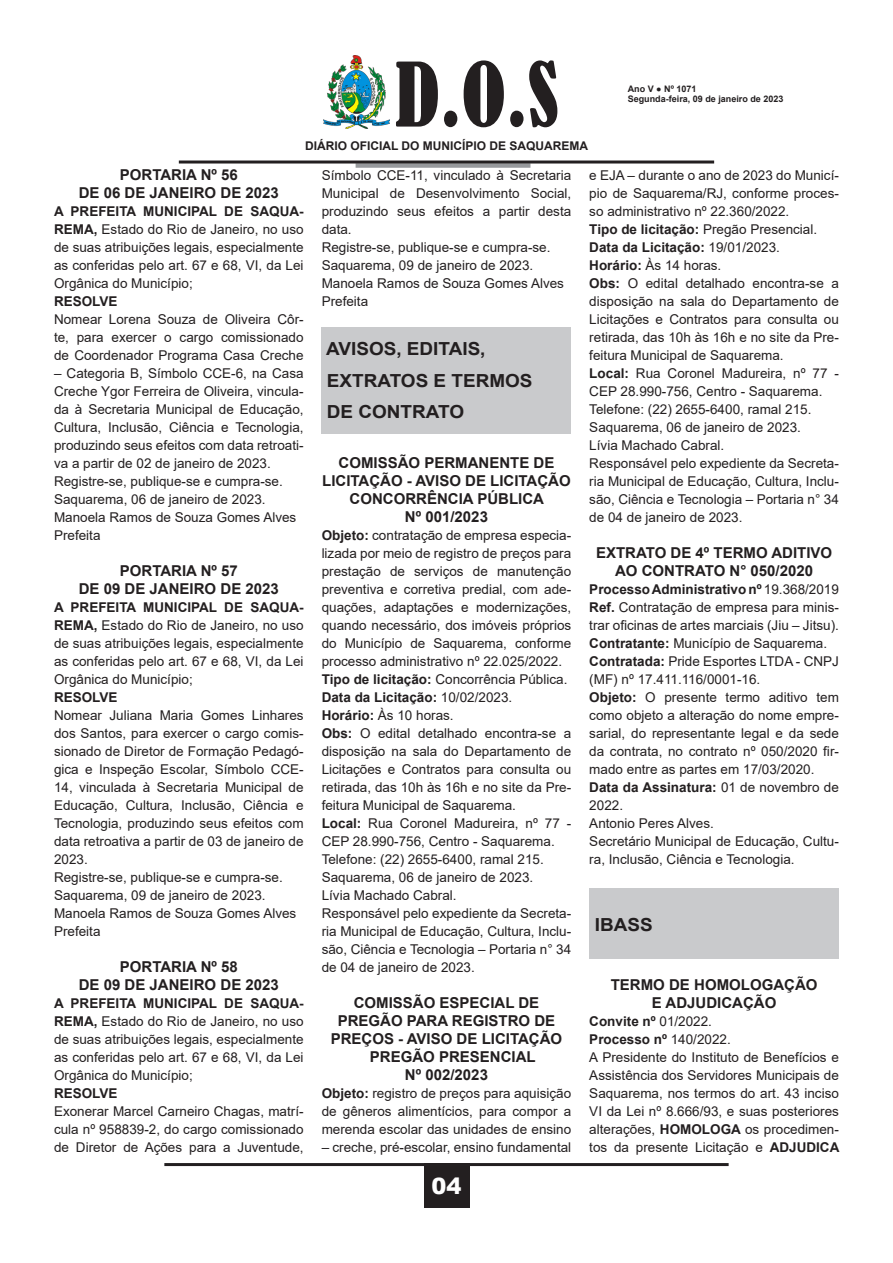
<style>
.page{position:relative;width:893px;height:1263px;background:#fff}
.page>*{position:absolute;margin:0;border:0;box-sizing:border-box;transform-origin:0 0}
.t1{font:condensed 82.5px "Bernard";color:#231f20}
.t2{font:900 22.5px "Arial";color:#fff}
.t3{font:700 18px "Arial";color:#231f20;scale:1.05 1}
.t4{font:700 15px/18px "Arial";color:#231f20;text-align:center}
.t5{font:13.5px/18px "Arial";color:#231f20;text-align:justify}
.t6{font:700 13.5px "Arial";color:#231f20}
.t7{font:700 12px "Arial";color:#231f20}
.t8{font:700 9px/10.8px "Arial";color:#231f20}
.s1{font-weight:700}
.s2{font-weight:400}
</style>
<div class="page">
<hr style="left:164px;top:1163px;width:565px;height:3px;background:#231f20">
<div style="left:424px;top:1163px;width:45px;height:45px;background:#231f20"></div>
<img style="left:324px;top:55px;width:65px;height:73px">
<div style="left:356px;top:163px;width:174px;height:5px;background:#97999c"></div>
<hr style="left:179px;top:161px;width:535px;height:3px;background:#231f20">
<div style="left:322px;top:327px;width:249px;height:107px;background:#c9cacc"></div>
<div style="left:590px;top:889px;width:249px;height:70px;background:#c9cacc"></div>
<h1 class="t1" style="left:395px;top:47px;width:165px">D.O.S</h1>
<p class="t7" style="left:305px;top:137px;width:285px">DIÁRIO OFICIAL DO MUNICÍPIO DE SAQUAREMA</p>
<p class="t8" style="left:628px;top:83px;width:157px">Ano V ● Nº 1071<br>Segunda-feira, 09 de janeiro de 2023</p>
<p class="t4" style="left:120px;top:166px;width:119px">PORTARIA Nº 56</p>
<p class="t4" style="left:79px;top:184px;width:202px">DE 06 DE JANEIRO DE 2023</p>
<p class="t5" style="left:54px;top:202px;width:251px"><span class="s1">A PREFEITA MUNICIPAL DE SAQUA-REMA,</span> Estado do Rio de Janeiro, no uso de suas atribuições legais, especialmente as conferidas pelo art. 67 e 68, VI, da Lei Orgânica do Município;</p>
<p class="t6" style="left:54px;top:292px;width:65px">RESOLVE</p>
<p class="t5" style="left:54px;top:310px;width:251px">Nomear Lorena Souza de Oliveira Côr&shy;te, para exercer o cargo comissionado de Coordenador Programa Casa Creche</p>
<p class="t5" style="left:54px;top:364px;width:251px">– Categoria B, Símbolo CCE-6, na Casa Creche Ygor Ferreira de Oliveira, vincula&shy;da à Secretaria Municipal de Educação, Cultura, Inclusão, Ciência e Tecnologia, produzindo seus efeitos com data retroati&shy;va a partir de 02 de janeiro de 2023.</p>
<p class="t5" style="left:54px;top:472px;width:230px">Registre-se, publique-se e cumpra-se.</p>
<p class="t5" style="left:54px;top:490px;width:213px">Saquarema, 06 de janeiro de 2023.</p>
<p class="t5" style="left:54px;top:508px;width:244px">Manoela Ramos de Souza Gomes Alves</p>
<p class="t5" style="left:54px;top:526px;width:48px">Prefeita</p>
<p class="t4" style="left:120px;top:562px;width:119px">PORTARIA Nº 57</p>
<p class="t4" style="left:79px;top:580px;width:202px">DE 09 DE JANEIRO DE 2023</p>
<p class="t5" style="left:54px;top:598px;width:251px"><span class="s1">A PREFEITA MUNICIPAL DE SAQUA-REMA,</span> Estado do Rio de Janeiro, no uso de suas atribuições legais, especialmente as conferidas pelo art. 67 e 68, VI, da Lei Orgânica do Município;</p>
<p class="t6" style="left:54px;top:688px;width:65px">RESOLVE</p>
<p class="t5" style="left:54px;top:706px;width:251px">Nomear Juliana Maria Gomes Linhares dos Santos, para exercer o cargo comis&shy;sionado de Diretor de Formação Pedagó&shy;gica e Inspeção Escolar, Símbolo CCE-14, vinculada à Secretaria Municipal de Educação, Cultura, Inclusão, Ciência e Tecnologia, produzindo seus efeitos com data retroativa a partir de 03 de janeiro de 2023.</p>
<p class="t5" style="left:54px;top:868px;width:230px">Registre-se, publique-se e cumpra-se.</p>
<p class="t5" style="left:54px;top:886px;width:213px">Saquarema, 09 de janeiro de 2023.</p>
<p class="t5" style="left:54px;top:904px;width:244px">Manoela Ramos de Souza Gomes Alves</p>
<p class="t5" style="left:54px;top:922px;width:48px">Prefeita</p>
<p class="t4" style="left:120px;top:958px;width:119px">PORTARIA Nº 58</p>
<p class="t4" style="left:79px;top:976px;width:202px">DE 09 DE JANEIRO DE 2023</p>
<p class="t5" style="left:54px;top:994px;width:251px"><span class="s1">A PREFEITA MUNICIPAL DE SAQUA-REMA,</span> Estado do Rio de Janeiro, no uso de suas atribuições legais, especialmente as conferidas pelo art. 67 e 68, VI, da Lei Orgânica do Município;</p>
<p class="t6" style="left:54px;top:1084px;width:65px">RESOLVE</p>
<p class="t5" style="left:54px;top:1102px;width:251px">Exonerar Marcel Carneiro Chagas, matrí&shy;cula nº 958839-2, do cargo comissionado de Diretor de Ações para a Juventude,</p>
<p class="t5" style="left:322px;top:166px;width:251px">Símbolo CCE-11, vinculado à Secretaria Municipal de Desenvolvimento Social, produzindo seus efeitos a partir desta data.</p>
<p class="t5" style="left:322px;top:238px;width:230px">Registre-se, publique-se e cumpra-se.</p>
<p class="t5" style="left:322px;top:256px;width:213px">Saquarema, 09 de janeiro de 2023.</p>
<p class="t5" style="left:322px;top:274px;width:244px">Manoela Ramos de Souza Gomes Alves</p>
<p class="t5" style="left:322px;top:292px;width:48px">Prefeita</p>
<p class="t3" style="left:326px;top:336px;width:153px">AVISOS, EDITAIS,</p>
<p class="t3" style="left:327px;top:368px;width:197px">EXTRATOS E TERMOS</p>
<p class="t3" style="left:327px;top:399px;width:132px">DE CONTRATO</p>
<p class="t4" style="left:339px;top:454px;width:217px">COMISSÃO PERMANENTE DE</p>
<p class="t4" style="left:322px;top:472px;width:250px">LICITAÇÃO - AVISO DE LICITAÇÃO</p>
<p class="t4" style="left:350px;top:490px;width:196px">CONCORRÊNCIA PÚBLICA</p>
<p class="t4" style="left:405px;top:508px;width:85px">Nº 001/2023</p>
<p class="t5" style="left:322px;top:526px;width:251px"><span class="s1">Objeto:</span> contratação de empresa especia&shy;lizada por meio de registro de preços para prestação de serviços de manutenção preventiva e corretiva predial, com ade&shy;quações, adaptações e modernizações, quando necessário, dos imóveis próprios do Município de Saquarema, conforme processo administrativo nº 22.025/2022.</p>
<p class="t5" style="left:322px;top:670px;width:247px"><span class="s1">Tipo de licitação:</span> Concorrência Pública.</p>
<p class="t6" style="left:322px;top:688px;width:192px">Data da Licitação: <span class="s2">10/02/2023.</span></p>
<p class="t5" style="left:322px;top:706px;width:134px"><span class="s1">Horário:</span> Às 10 horas.</p>
<p class="t5" style="left:322px;top:724px;width:251px"><span class="s1">Obs:</span> O edital detalhado encontra-se a disposição na sala do Departamento de Licitações e Contratos para consulta ou retirada, das 10h às 16h e no site da Pre&shy;feitura Municipal de Saquarema.</p>
<p class="t5" style="left:322px;top:814px;width:251px"><span class="s1">Local:</span> Rua Coronel Madureira, nº 77 -<br>CEP 28.990-756, Centro - Saquarema.</p>
<p class="t5" style="left:322px;top:850px;width:224px">Telefone: (22) 2655-6400, ramal 215.</p>
<p class="t5" style="left:322px;top:868px;width:213px">Saquarema, 06 de janeiro de 2023.</p>
<p class="t5" style="left:322px;top:886px;width:137px">Lívia Machado Cabral.</p>
<p class="t5" style="left:322px;top:904px;width:251px">Responsável pelo expediente da Secreta&shy;ria Municipal de Educação, Cultura, Inclu&shy;são, Ciência e Tecnologia – Portaria n° 34 de 04 de janeiro de 2023.</p>
<p class="t4" style="left:354px;top:994px;width:187px">COMISSÃO ESPECIAL DE</p>
<p class="t4" style="left:331px;top:1012px;width:233px">PREGÃO PARA REGISTRO DE<br>PREÇOS - AVISO DE LICITAÇÃO</p>
<p class="t4" style="left:370px;top:1048px;width:167px">PREGÃO PRESENCIAL</p>
<p class="t4" style="left:405px;top:1066px;width:85px">Nº 002/2023</p>
<p class="t5" style="left:322px;top:1084px;width:251px"><span class="s1">Objeto:</span> registro de preços para aquisição de gêneros alimentícios, para compor a merenda escolar das unidades de ensino</p>
<p class="t5" style="left:322px;top:1138px;width:251px">– creche, pré-escolar, ensino fundamental</p>
<h2 class="t2" style="left:431px;top:1170px;width:32px">04</h2>
<p class="t5" style="left:589px;top:166px;width:251px">e EJA – durante o ano de 2023 do Municí&shy;pio de Saquarema/RJ, conforme proces&shy;so administrativo nº 22.360/2022.</p>
<p class="t5" style="left:589px;top:220px;width:229px"><span class="s1">Tipo de licitação:</span> Pregão Presencial.</p>
<p class="t6" style="left:589px;top:238px;width:192px">Data da Licitação: <span class="s2">19/01/2023.</span></p>
<p class="t5" style="left:589px;top:256px;width:134px"><span class="s1">Horário:</span> Às 14 horas.</p>
<p class="t5" style="left:589px;top:274px;width:251px"><span class="s1">Obs:</span> O edital detalhado encontra-se a disposição na sala do Departamento de Licitações e Contratos para consulta ou retirada, das 10h às 16h e no site da Pre&shy;feitura Municipal de Saquarema.</p>
<p class="t5" style="left:589px;top:364px;width:251px"><span class="s1">Local:</span> Rua Coronel Madureira, nº 77 -<br>CEP 28.990-756, Centro - Saquarema.</p>
<p class="t5" style="left:589px;top:400px;width:224px">Telefone: (22) 2655-6400, ramal 215.</p>
<p class="t5" style="left:589px;top:418px;width:213px">Saquarema, 06 de janeiro de 2023.</p>
<p class="t5" style="left:589px;top:436px;width:137px">Lívia Machado Cabral.</p>
<p class="t5" style="left:589px;top:454px;width:251px">Responsável pelo expediente da Secreta&shy;ria Municipal de Educação, Cultura, Inclu&shy;são, Ciência e Tecnologia – Portaria n° 34 de 04 de janeiro de 2023.</p>
<p class="t4" style="left:596px;top:544px;width:238px">EXTRATO DE 4º TERMO ADITIVO<br>AO CONTRATO N° 050/2020</p>
<p class="t6" style="left:589px;top:580px;width:251px">Processo Administrativo nº <span class="s2">19.368/2019</span></p>
<p class="t5" style="left:589px;top:598px;width:251px"><span class="s1">Ref.</span> Contratação de empresa para minis&shy;trar oficinas de artes marciais (Jiu – Jitsu).</p>
<p class="t5" style="left:589px;top:634px;width:239px"><span class="s1">Contratante:</span> Município de Saquarema.</p>
<p class="t5" style="left:589px;top:652px;width:251px"><span class="s1">Contratada:</span> Pride Esportes LTDA - CNPJ (MF) nº 17.411.116/0001-16.</p>
<p class="t5" style="left:589px;top:688px;width:251px"><span class="s1">Objeto:</span> O presente termo aditivo tem como objeto a alteração do nome empre&shy;sarial, do representante legal e da sede da contrata, no contrato nº 050/2020 fir&shy;mado entre as partes em 17/03/2020.</p>
<p class="t5" style="left:589px;top:778px;width:251px"><span class="s1">Data da Assinatura:</span> 01 de novembro de<br>2022.</p>
<p class="t5" style="left:589px;top:814px;width:126px">Antonio Peres Alves.</p>
<p class="t5" style="left:589px;top:832px;width:251px">Secretário Municipal de Educação, Cultu&shy;ra, Inclusão, Ciência e Tecnologia.</p>
<p class="t3" style="left:595px;top:911px;width:57px">IBASS</p>
<p class="t4" style="left:611px;top:976px;width:208px">TERMO DE HOMOLOGAÇÃO</p>
<p class="t4" style="left:652px;top:994px;width:126px">E ADJUDICAÇÃO</p>
<p class="t6" style="left:589px;top:1012px;width:124px">Convite nº <span class="s2">01/2022.</span></p>
<p class="t6" style="left:589px;top:1030px;width:143px">Processo nº <span class="s2">140/2022.</span></p>
<p class="t5" style="left:589px;top:1048px;width:252px">A Presidente do Instituto de Benefícios e Assistência dos Servidores Municipais de Saquarema, nos termos do art. 43 inciso VI da Lei nº 8.666/93, e suas posteriores alterações, <span class="s1">HOMOLOGA</span> os procedimen&shy;tos da presente Licitação e <span class="s1">ADJUDICA</span></p>
</div>
